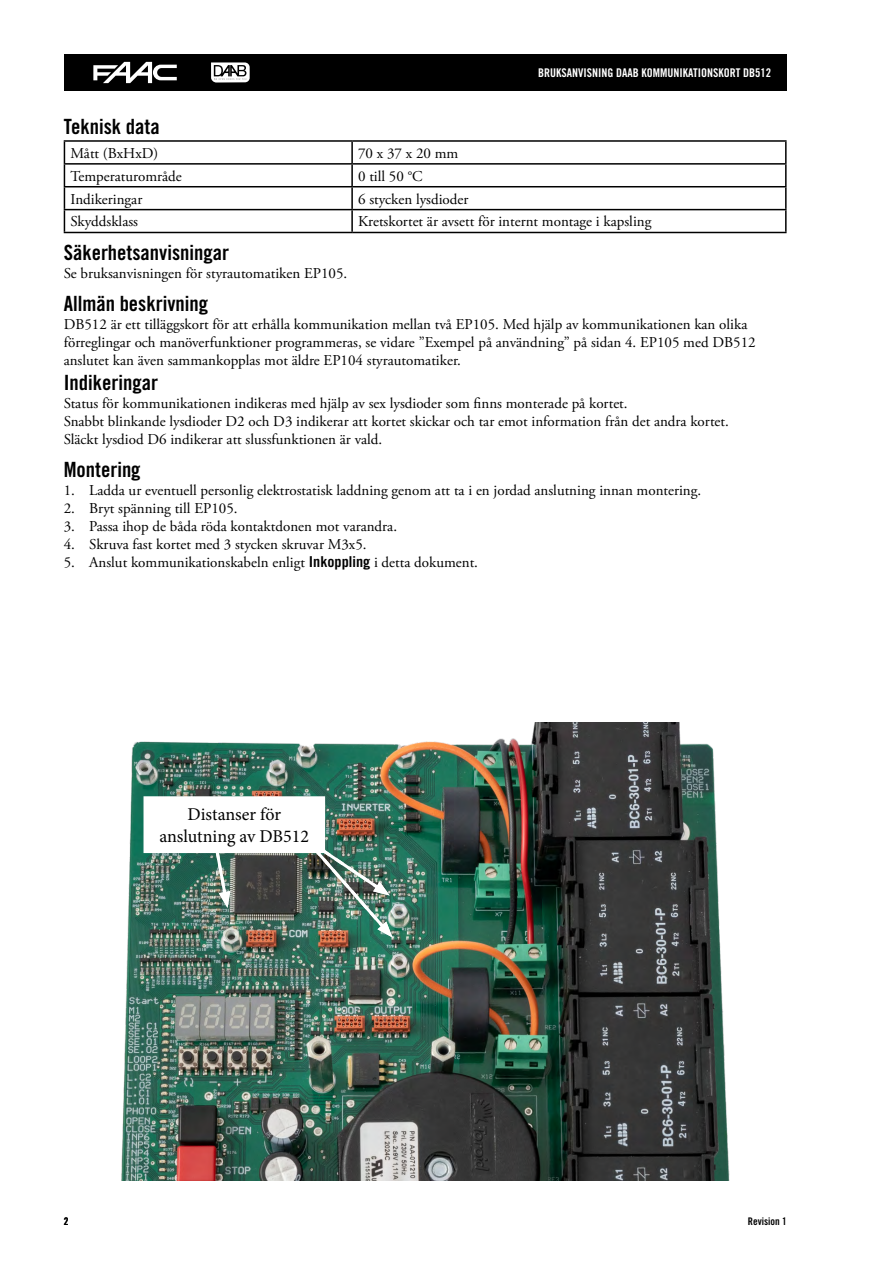
<style>
.page{position:relative;width:893px;height:1263px;background:#fff}
.page>*{position:absolute;margin:0;border:0;box-sizing:border-box;transform-origin:0 0}
.Rubrik{font:21px "Trade Gothic LT Std Bd Cn 20";color:#000}
.Brödtext{font:18px "Minion Pro";letter-spacing:-.005em;color:#000}
.Brödtext_justerad{font:15px/18px "Adobe Garamond Pro";color:#000}
.t1{font:12px "Trade Gothic LT Std Bd Cn 20";color:#fff}
.t2{font:10.5px "Trade Gothic LT Std Bd Cn 20";color:#000}
.s1{font-family:"Trade Gothic LT Std Bd Cn 20"}
</style>
<div class="page">
<div style="left:64px;top:54px;width:723px;height:37px;background:#000"></div>
<svg style="left:93px;top:62px;width:84px;height:21px"></svg>
<svg style="left:211px;top:62px;width:39px;height:21px"></svg>
<hr style="left:64px;top:140px;width:288px;height:2px;background:#000">
<hr style="left:352px;top:140px;width:435px;height:2px;background:#000">
<hr style="left:351px;top:142px;width:2px;height:21px;background:#000">
<hr style="left:785px;top:142px;width:2px;height:21px;background:#000">
<hr style="left:64px;top:163px;width:288px;height:2px;background:#000">
<hr style="left:352px;top:163px;width:435px;height:2px;background:#000">
<hr style="left:351px;top:165px;width:2px;height:21px;background:#000">
<hr style="left:785px;top:165px;width:2px;height:21px;background:#000">
<hr style="left:64px;top:186px;width:288px;height:1px;background:#000">
<hr style="left:352px;top:186px;width:435px;height:1px;background:#000">
<hr style="left:351px;top:187px;width:2px;height:22px;background:#000">
<hr style="left:785px;top:187px;width:2px;height:22px;background:#000">
<hr style="left:64px;top:209px;width:288px;height:1px;background:#000">
<svg style="left:64px;top:142px;width:1px;height:90px"></svg>
<hr style="left:352px;top:209px;width:435px;height:1px;background:#000">
<hr style="left:351px;top:210px;width:2px;height:22px;background:#000">
<hr style="left:785px;top:210px;width:2px;height:22px;background:#000">
<hr style="left:64px;top:232px;width:288px;height:1px;background:#000">
<hr style="left:352px;top:232px;width:435px;height:1px;background:#000">
<img style="left:121px;top:722px;width:609px;height:459px">
<div style="left:145px;top:798px;width:179px;height:53px;background:#fff"></div>
<div style="left:144px;top:796px;width:181px;height:57px;border:3px solid #fff"></div>
<svg style="left:214px;top:849px;width:16px;height:59px"></svg>
<img style="left:310px;top:844px;width:82px;height:93px">
<p class="t1" style="left:538px;top:65px;width:234px">BRUKSANVISNING DAAB KOMMUNIKATIONSKORT DB512</p>
<p class="Rubrik" style="left:64px;top:114px;width:97px">Teknisk data</p>
<p class="Brödtext_justerad" style="left:70px;top:145px;width:89px">Mått (BxHxD)</p>
<p class="Brödtext_justerad" style="left:358px;top:145px;width:102px">70 x 37 x 20 mm</p>
<p class="Brödtext_justerad" style="left:70px;top:167px;width:113px">Temperaturområde</p>
<p class="Brödtext_justerad" style="left:358px;top:167px;width:66px">0 till 50 °C</p>
<p class="Brödtext_justerad" style="left:70px;top:190px;width:73px">Indikeringar</p>
<p class="Brödtext_justerad" style="left:358px;top:190px;width:112px">6 stycken lysdioder</p>
<p class="Brödtext_justerad" style="left:70px;top:213px;width:69px">Skyddsklass</p>
<p class="Brödtext_justerad" style="left:358px;top:213px;width:295px">Kretskortet är avsett för internt montage i kapsling</p>
<p class="Rubrik" style="left:64px;top:240px;width:167px">Säkerhetsanvisningar</p>
<p class="Brödtext_justerad" style="left:64px;top:265px;width:285px">Se bruksanvisningen för styrautomatiken EP105.</p>
<p class="Rubrik" style="left:64px;top:290px;width:146px">Allmän beskrivning</p>
<p class="Brödtext_justerad" style="left:64px;top:315px;width:693px">DB512 är ett tilläggskort för att erhålla kommunikation mellan två EP105. Med hjälp av kommunikationen kan olika förreglingar och manöverfunktioner programmeras, se vidare ”Exempel på användning” på sidan 4. EP105 med DB512 anslutet kan även sammankopplas mot äldre EP104 styrautomatiker.</p>
<p class="Rubrik" style="left:64px;top:370px;width:96px">Indikeringar</p>
<p class="Brödtext_justerad" style="left:64px;top:395px;width:667px">Status för kommunikationen indikeras med hjälp av sex lysdioder som finns monterade på kortet.<br>Snabbt blinkande lysdioder D2 och D3 indikerar att kortet skickar och tar emot information från det andra kortet.<br>Släckt lysdiod D6 indikerar att slussfunktionen är vald.</p>
<p class="Rubrik" style="left:64px;top:456px;width:78px">Montering</p>
<p class="Brödtext_justerad" style="left:64px;top:481px;width:639px">1. Ladda ur eventuell personlig elektrostatisk laddning genom att ta i en jordad anslutning innan montering.</p>
<p class="Brödtext_justerad" style="left:64px;top:499px;width:175px">2. Bryt spänning till EP105.</p>
<p class="Brödtext_justerad" style="left:64px;top:517px;width:335px">3. Passa ihop de båda röda kontaktdonen mot varandra.</p>
<p class="Brödtext_justerad" style="left:64px;top:535px;width:304px">4. Skruva fast kortet med 3 stycken skruvar M3x5.</p>
<p class="Brödtext_justerad" style="left:64px;top:553px;width:416px">5. Anslut kommunikationskabeln enligt <span class="s1">Inkoppling</span> i detta dokument.</p>
<p class="Brödtext" style="left:188px;top:803px;width:95px">Distanser för</p>
<p class="Brödtext" style="left:159px;top:824px;width:151px">anslutning av DB512</p>
<p class="t2" style="left:64px;top:1214px;width:6px">2</p>
<p class="t2" style="left:748px;top:1214px;width:41px">Revision 1</p>
</div>
